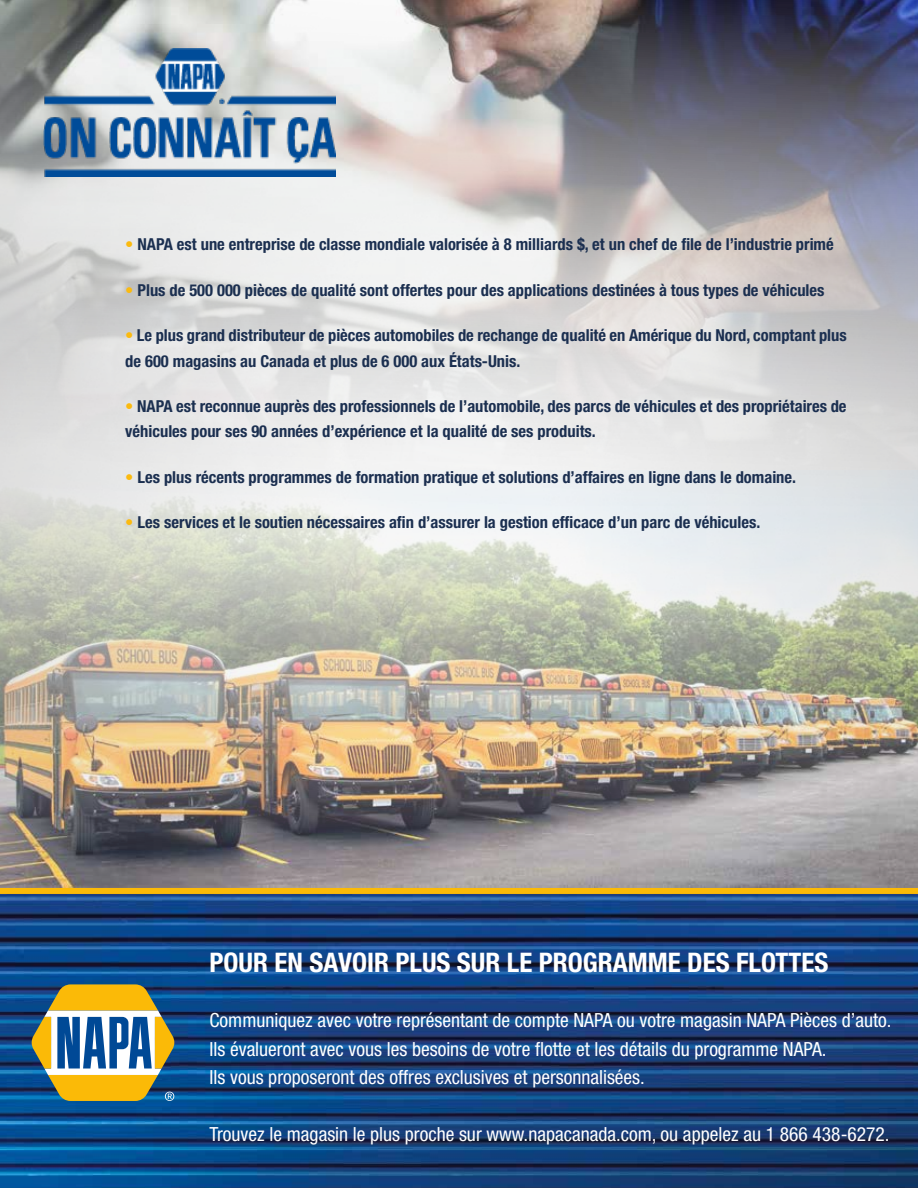
<style>
.page{position:relative;width:918px;height:1188px;background:#fff}
.page>*{position:absolute;margin:0;border:0;box-sizing:border-box;transform-origin:0 0}
.t1{font:700 condensed 27px "Helvetica Neue LT Std";color:#fff}
.t2{font:condensed 19.5px/28.5px "Helvetica Neue LT Std";color:#fff}
.t3{font:700 condensed 16.5px/25.5px "Helvetica Neue LT Std";color:#1b2f50}
.s1{color:#fbba0f}
</style>
<div class="page">
<img style="left:0;top:0;width:918px;height:471px">
<img style="left:0;top:471px;width:918px;height:417px">
<img style="left:0;top:894px;width:918px;height:294px">
<svg style="left:32px;top:984px;width:142px;height:117px"></svg>
<div style="left:0;top:888px;width:918px;height:6px;background:#fbba07"></div>
<img style="left:44px;top:48px;width:291px;height:128px">
<p class="t3" style="left:125px;top:232px;width:710px"><span class="s1">•</span> NAPA est une entreprise de classe mondiale valorisée à 8 milliards $, et un chef de file de l’industrie primé</p>
<p class="t3" style="left:125px;top:277px;width:701px"><span class="s1">•</span> Plus de 500 000 pièces de qualité sont offertes pour des applications destinées à tous types de véhicules</p>
<p class="t3" style="left:125px;top:322px;width:723px"><span class="s1">•</span> Le plus grand distributeur de pièces automobiles de rechange de qualité en Amérique du Nord, comptant plus de 600 magasins au Canada et plus de 6 000 aux États-Unis.</p>
<p class="t3" style="left:125px;top:393px;width:723px"><span class="s1">•</span> NAPA est reconnue auprès des professionnels de l’automobile, des parcs de véhicules et des propriétaires de véhicules pour ses 90 années d’expérience et la qualité de ses produits.</p>
<p class="t3" style="left:125px;top:464px;width:672px"><span class="s1">•</span> Les plus récents programmes de formation pratique et solutions d’affaires en ligne dans le domaine.</p>
<p class="t3" style="left:125px;top:509px;width:637px"><span class="s1">•</span> Les services et le soutien nécessaires afin d’assurer la gestion efficace d’un parc de véhicules.</p>
<h1 class="t1" style="left:210px;top:946px;width:620px">POUR EN SAVOIR PLUS SUR LE PROGRAMME DES FLOTTES</h1>
<p class="t2" style="left:210px;top:1006px;width:683px">Communiquez avec votre représentant de compte NAPA ou votre magasin NAPA Pièces d’auto.<br>Ils évalueront avec vous les besoins de votre flotte et les détails du programme NAPA.<br>Ils vous proposeront des offres exclusives et personnalisées.</p>
<p class="t2" style="left:210px;top:1120px;width:682px">Trouvez le magasin le plus proche sur www.napacanada.com, ou appelez au 1 866 438-6272.</p>
</div>
